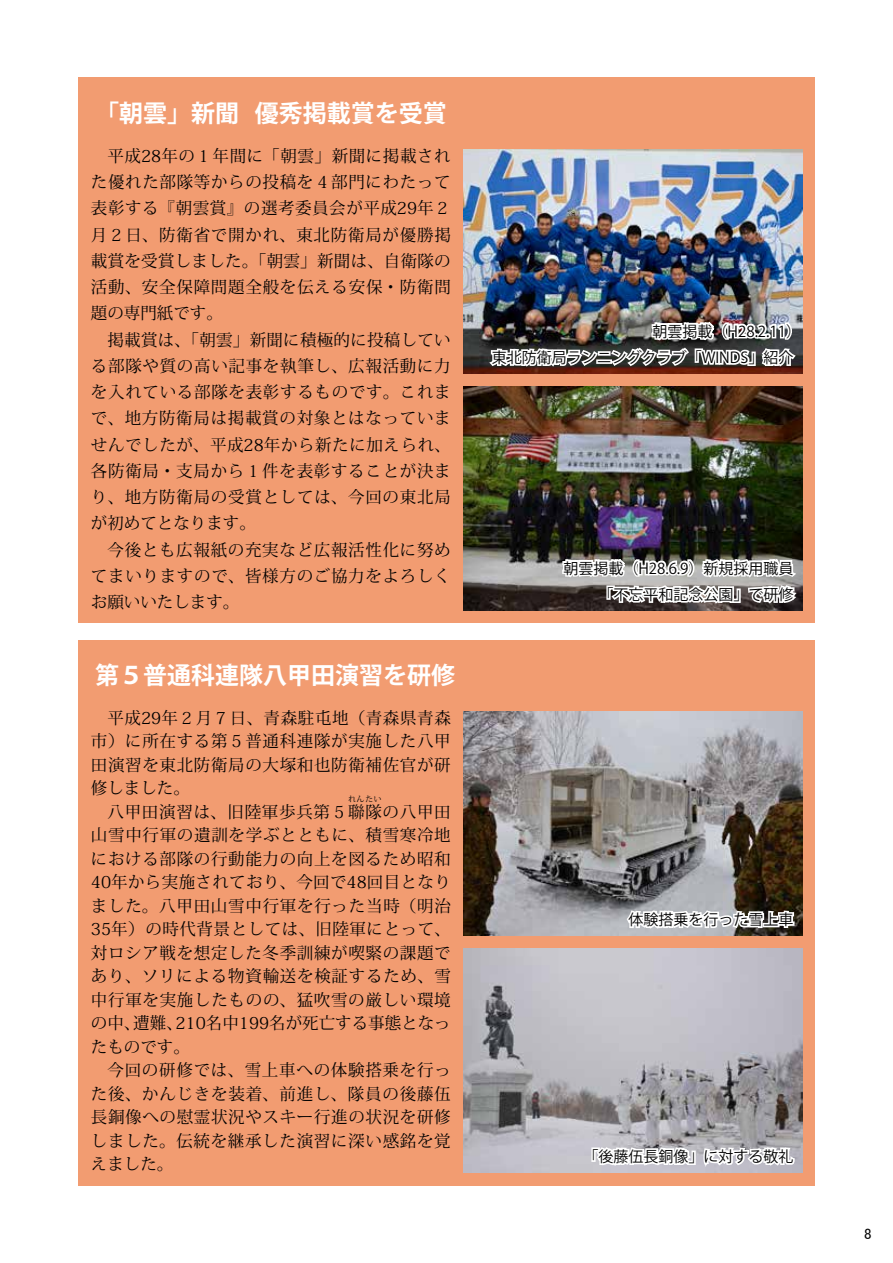
<style>
.page{position:relative;width:893px;height:1263px;background:#fff}
.page>*{position:absolute;margin:0;border:0;box-sizing:border-box;transform-origin:0 0}
.t1{font:700 24px "Koz Go Pro";color:#fff}
.t2{font:16.5px/26.2px "Koz Min Pro";letter-spacing:.04em;color:#000;text-align:justify}
.t3{font:15px/26.2px "Koz Go Pro";color:#000;text-align:right}
.t4{font:15px "MS P Gothic";color:#000}
.t5{font:8.25px "Koz Min Pro";color:#000}
</style>
<div class="page">
<div style="left:78px;top:78px;width:737px;height:545px;background:#f29c71"></div>
<img style="left:464px;top:386px;width:338px;height:224px">
<img style="left:560px;top:456px;width:241px;height:150px">
<img style="left:464px;top:149px;width:338px;height:224px">
<img style="left:485px;top:200px;width:115px;height:170px">
<div style="left:598px;top:351px;width:12px;height:5px;border:3px solid #fff"></div>
<div style="left:596px;top:359px;width:16px;height:5px;border:3px solid #fff"></div>
<img style="left:608px;top:219px;width:191px;height:194px">
<div style="left:78px;top:640px;width:737px;height:545px;background:#f29c71"></div>
<img style="left:464px;top:948px;width:338px;height:224px">
<svg style="left:590px;top:1138px;width:206px;height:34px;background:#d2d1d6"></svg>
<img style="left:464px;top:711px;width:338px;height:224px">
<svg style="left:624px;top:898px;width:172px;height:38px;background:#aaaaa9"></svg>
<h1 class="t1" style="left:95px;top:97px;width:145px">「朝雲」新聞</h1>
<h1 class="t1" style="left:255px;top:97px;width:193px">優秀掲載賞を受賞</h1>
<p class="t2" style="left:91px;top:142px;width:361px;text-indent:16px">平成28年の１年間に「朝雲」新聞に掲載された優れた部隊等からの投稿を４部門にわたって表彰する『朝雲賞』の選考委員会が平成29年２月２日、防衛省で開かれ、東北防衛局が優勝掲載賞を受賞しました。「朝雲」新聞は、自衛隊の活動、安全保障問題全般を伝える安保・防衛問題の専門紙です。</p>
<p class="t2" style="left:91px;top:326px;width:361px;text-indent:16px">掲載賞は、「朝雲」新聞に積極的に投稿している部隊や質の高い記事を執筆し、広報活動に力を入れている部隊を表彰するものです。これまで、地方防衛局は掲載賞の対象とはなっていませんでしたが、平成28年から新たに加えられ、各防衛局・支局から１件を表彰することが決まり、地方防衛局の受賞としては、今回の東北局が初めてとなります。</p>
<p class="t2" style="left:91px;top:536px;width:361px;text-indent:16px">今後とも広報紙の充実など広報活性化に努めてまいりますので、皆様方のご協力をよろしくお願いいたします。</p>
<h1 class="t1" style="left:95px;top:659px;width:361px">第５普通科連隊八甲田演習を研修</h1>
<p class="t2" style="left:91px;top:705px;width:361px;line-height:23.5px;text-indent:16px">平成29年２月７日、青森駐屯地（青森県青森市）に所在する第５普通科連隊が実施した八甲田演習を東北防衛局の大塚和也防衛補佐官が研修しました。</p>
<p class="t2" style="left:107px;top:798px;width:345px">八甲田演習は、旧陸軍歩兵第５聯隊の八甲田</p>
<p class="t5" style="left:348px;top:793px;width:35px">れんたい</p>
<p class="t2" style="left:91px;top:823px;width:361px;line-height:23.5px;text-align:right">山雪中行軍の遺訓を学ぶとともに、積雪寒冷地における部隊の行動能力の向上を図るため昭和<br>40年から実施されており、今回で48回目となりました。八甲田山雪中行軍を行った当時（明治<br>35年）の時代背景としては、旧陸軍にとって、対ロシア戦を想定した冬季訓練が喫緊の課題であり、ソリによる物資輸送を検証するため、雪中行軍を実施したものの、猛吹雪の厳しい環境<br>210名中199名が死亡する事態となっ</p>
<p class="t2" style="left:133px;top:1010px;width:51px">遭難、</p>
<p class="t2" style="left:91px;top:1010px;width:51px">の中、</p>
<p class="t2" style="left:91px;top:1033px;width:101px">たものです。</p>
<p class="t2" style="left:107px;top:1057px;width:345px">今回の研修では、雪上車への体験搭乗を行っ</p>
<p class="t2" style="left:91px;top:1080px;width:361px">た後、かんじきを装着、前進し、隊員の後藤伍</p>
<p class="t2" style="left:91px;top:1104px;width:361px">長銅像への慰霊状況やスキー行進の状況を研修</p>
<p class="t2" style="left:91px;top:1127px;width:361px">しました。伝統を継承した演習に深い感銘を覚</p>
<p class="t2" style="left:91px;top:1151px;width:84px">えました。</p>
<p class="t3" style="left:492px;top:318px;width:311px;text-align:left;text-indent:161px">朝雲掲載（H28.2.11(東北防衛局ランニングクラブ「WINDS」紹介</p>
<p class="t3" style="left:563px;top:555px;width:232px">朝雲掲載（H28.6.9）新規採用職員「不忘平和記念公園」で研修</p>
<p class="t3" style="left:628px;top:907px;width:167px">体験搭乗を行った雪上車</p>
<p class="t3" style="left:583px;top:1144px;width:212px">「後藤伍長銅像」に対する敬礼</p>
<p class="t4" style="left:864px;top:1226px;width:9px">8</p>
</div>
